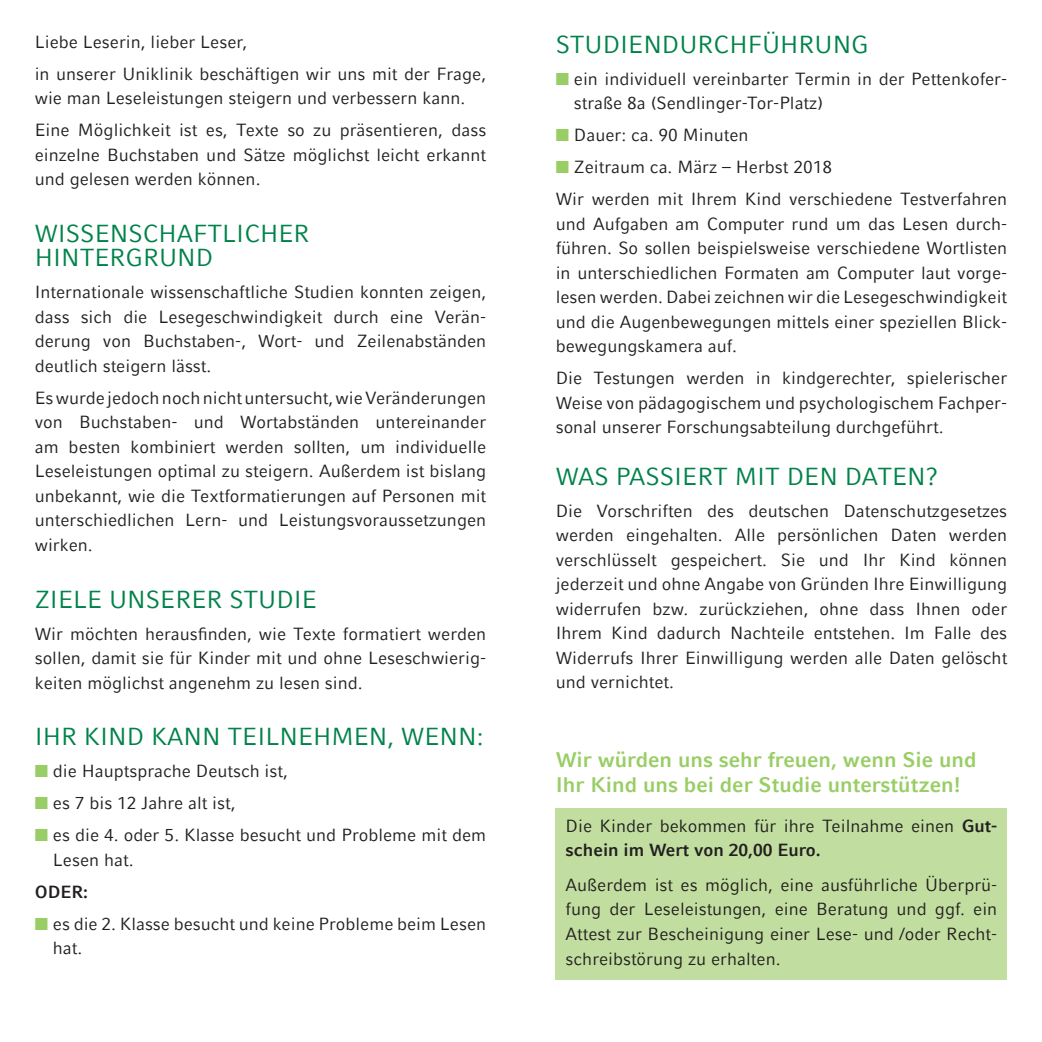
<style>
.page{position:relative;width:1042px;height:1042px;background:#fff}
.page>*{position:absolute;margin:0;border:0;box-sizing:border-box;transform-origin:0 0}
.t1{font:24.5px/24.5px "LMU Compatil Fact";color:#01824a}
.t2{font:700 21px/24.5px "LMU Compatil Fact";color:#99cd65}
.t3{font:17.5px/24.5px "LMU Compatil Fact";color:#231f20}
.t4{font:700 17.5px "LMU Compatil Fact";color:#231f20}
.s1{color:#99cd65}
.s2{font-weight:700;font-size:15.75px;color:#fff}
.s3{font-weight:700}
</style>
<div class="page">
<div style="left:556px;top:809px;width:451px;height:171px;background:#c1dea0"></div>
<p class="t3" style="left:35px;top:26px;width:453px;line-height:31.8px">Liebe Leserin, lieber Leser,<br>in unserer Uniklinik beschäftigen wir uns mit der Frage,</p>
<p class="t3" style="left:35px;top:82px;width:453px;line-height:31.8px">wie man Leseleistungen steigern und verbessern kann.<br>Eine Möglichkeit ist es, Texte so zu präsentieren, dass</p>
<p class="t3" style="left:35px;top:142px;width:453px">einzelne Buchstaben und Sätze möglichst leicht erkannt und gelesen werden können.</p>
<h1 class="t1" style="left:35px;top:221px;width:276px">WISSENSCHAFTLICHER<br>HINTERGRUND</h1>
<p class="t3" style="left:35px;top:280px;width:453px;text-align:justify">Internationale wissenschaftliche Studien konnten zeigen, dass sich die Lesegeschwindigkeit durch eine Verän&shy;derung von Buchstaben-, Wort- und Zeilenabständen deutlich steigern lässt.</p>
<p class="t3" style="left:35px;top:385px;width:453px;text-align:justify">Es wurde jedoch noch nicht untersucht, wie Veränderungen von Buchstaben- und Wortabständen untereinander am besten kombiniert werden sollten, um individuelle Leseleistungen optimal zu steigern. Außerdem ist bislang unbekannt, wie die Textformatierungen auf Personen mit unterschiedlichen Lern- und Leistungsvoraussetzungen wirken.</p>
<h1 class="t1" style="left:35px;top:587px;width:284px">ZIELE UNSERER STUDIE</h1>
<p class="t3" style="left:35px;top:621px;width:453px;text-align:justify">Wir möchten herausfinden, wie Texte formatiert werden sollen, damit sie für Kinder mit und ohne Leseschwierig&shy;keiten möglichst angenehm zu lesen sind.</p>
<h1 class="t1" style="left:35px;top:724px;width:450px">IHR KIND KANN TEILNEHMEN, WENN:</h1>
<p class="t3" style="left:35px;top:759px;width:255px"><span class="s1">■</span> die Hauptsprache Deutsch ist,</p>
<p class="t3" style="left:35px;top:791px;width:202px"><span class="s1">■</span> es 7 bis 12 Jahre alt ist,</p>
<p class="t3" style="left:53px;top:823px;width:435px;text-indent:-18px"><span class="s1">■</span> es die 4. oder 5. Klasse besucht und Probleme mit dem<br>Lesen hat.</p>
<p class="t4" style="left:35px;top:881px;width:55px">ODER:</p>
<p class="t3" style="left:53px;top:911px;width:435px;text-indent:-18px"><span class="s1">■</span> es die 2. Klasse besucht und keine Probleme beim Lesen hat.</p>
<h1 class="t1" style="left:556px;top:32px;width:314px">STUDIENDURCHFÜHRUNG</h1>
<p class="t3" style="left:574px;top:66px;width:435px;text-indent:-18px"><span class="s1">■</span> ein individuell vereinbarter Termin in der Pettenkofer&shy;straße 8a (Sendlinger-Tor-Platz)</p>
<p class="t3" style="left:556px;top:123px;width:194px"><span class="s1">■</span> Dauer: ca. 90 Minuten</p>
<p class="t3" style="left:556px;top:151px;width:453px;line-height:32px"><span class="s1">■</span> Zeitraum ca. März – Herbst 2018 <span class="s2">1:<br></span>Wir werden mit Ihrem Kind verschiedene Testverfahren</p>
<p class="t3" style="left:556px;top:211px;width:453px;text-align:justify">und Aufgaben am Computer rund um das Lesen durch&shy;führen. So sollen beispielsweise verschiedene Wortlisten in unterschiedlichen Formaten am Computer laut vorge&shy;lesen werden. Dabei zeichnen wir die Lesegeschwindigkeit und die Augenbewegungen mittels einer speziellen Blick&shy;bewegungskamera auf.<span class="s2">l 2:</span></p>
<p class="t3" style="left:556px;top:366px;width:453px;text-align:justify">Die Testungen werden in kindgerechter, spielerischer Weise von pädagogischem und psychologischem Fachper&shy;sonal unserer Forschungsabteilung durchgeführt.</p>
<h1 class="t1" style="left:556px;top:464px;width:384px">WAS PASSIERT MIT DEN DATEN?</h1>
<p class="t3" style="left:556px;top:498px;width:453px;text-align:justify">Die Vorschriften des deutschen Datenschutzgesetzes werden eingehalten. Alle persönlichen Daten werden verschlüsselt gespeichert. Sie und Ihr Kind können jederzeit und ohne Angabe von Gründen Ihre Einwilligung widerrufen bzw. zurückziehen, ohne dass Ihnen oder Ihrem Kind dadurch Nachteile entstehen. Im Falle des Widerrufs Ihrer Einwilligung werden alle Daten gelöscht und vernichtet.</p>
<p class="t2" style="left:556px;top:747px;width:422px">Wir würden uns sehr freuen, wenn Sie und<br>Ihr Kind uns bei der Studie unterstützen!</p>
<p class="t3" style="left:566px;top:813px;width:433px">Die Kinder bekommen für ihre Teilnahme einen <span class="s3">Gut&shy;schein im Wert von 20,00 Euro.</span></p>
<p class="t3" style="left:566px;top:872px;width:433px;text-align:justify">Außerdem ist es möglich, eine ausführliche Überprü&shy;fung der Leseleistungen, eine Beratung und ggf. ein Attest zur Bescheinigung einer Lese- und /oder Recht&shy;schreibstörung zu erhalten.</p>
</div>
